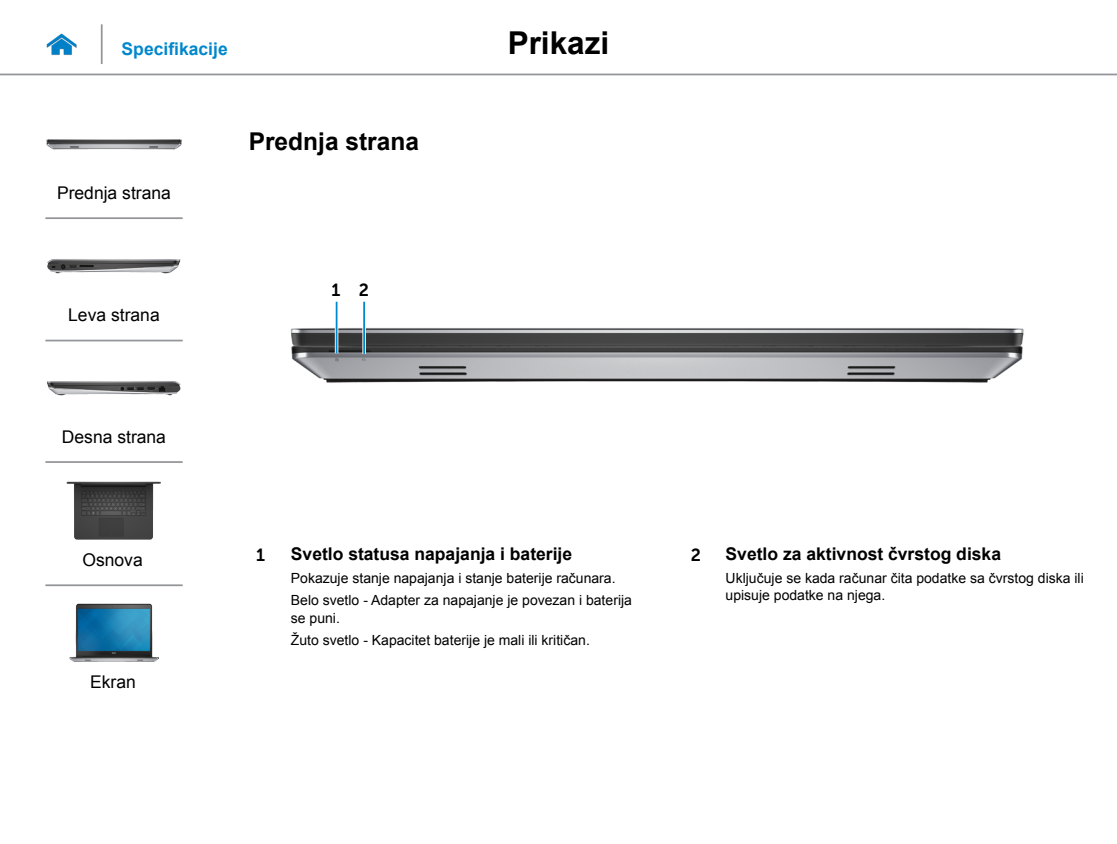
<style>
.page{position:relative;width:1117px;height:844px;background:#fff}
.page>*{position:absolute;margin:0;border:0;box-sizing:border-box;transform-origin:0 0}
.t1{font:700 31.5px "Arial";color:#000}
.Head2{font:700 24.5px "Arial";color:#000}
.Callout_Head{font:700 17.5px "Arial";color:#000}
.t2{font:17.5px "Arial";color:#000}
.Hyperlink{font:700 17.5px "Arial";color:#0087cc}
.Callout_Head-2{font:17.5px "Museo Sans For Dell 700";color:#000}
.Callout-L{font:17.5px "Museo Sans For Dell 700";color:#000}
.Callout_description{font:14px/17.5px "Arial";color:#000}
</style>
<div class="page">
<hr style="left:0;top:74px;width:1116px;height:1px;background:#939598">
<img style="left:46px;top:33px;width:31px;height:23px">
<img style="left:290px;top:328px;width:734px;height:55px">
<hr style="left:335px;top:301px;width:3px;height:52px;background:#fff">
<hr style="left:335px;top:301px;width:2px;height:52px;background:#0087cc">
<svg style="left:362px;top:328px;width:4px;height:26px"></svg>
<hr style="left:363px;top:301px;width:2px;height:53px;background:#0087cc">
<hr style="left:101px;top:24px;width:2px;height:40px;background:#939598">
<img style="left:46px;top:139px;width:136px;height:11px">
<img style="left:47px;top:259px;width:134px;height:14px">
<img style="left:47px;top:381px;width:134px;height:14px">
<img style="left:67px;top:481px;width:94px;height:58px">
<img style="left:69px;top:603px;width:89px;height:58px">
<hr style="left:45px;top:217px;width:138px;height:2px;background:#939598">
<hr style="left:45px;top:339px;width:138px;height:2px;background:#939598">
<hr style="left:45px;top:461px;width:138px;height:2px;background:#939598">
<hr style="left:45px;top:584px;width:138px;height:2px;background:#939598">
<p class="Hyperlink" style="left:122px;top:37px;width:108px">Specifikacije</p>
<h1 class="t1" style="left:507px;top:22px;width:103px">Prikazi</h1>
<p class="t2" style="left:57px;top:181px;width:115px">Prednja strana</p>
<p class="t2" style="left:68px;top:303px;width:93px">Leva strana</p>
<p class="t2" style="left:62px;top:425px;width:106px">Desna strana</p>
<p class="t2" style="left:82px;top:548px;width:62px">Osnova</p>
<p class="t2" style="left:90px;top:670px;width:47px">Ekran</p>
<p class="Head2" style="left:249px;top:125px;width:172px">Prednja strana</p>
<p class="Callout-L" style="left:331px;top:280px;width:10px">1</p>
<p class="Callout-L" style="left:359px;top:280px;width:12px">2</p>
<p class="Callout_Head-2" style="left:256px;top:544px;width:10px">1</p>
<p class="Callout_Head" style="left:291px;top:542px;width:283px">Svetlo statusa napajanja i baterije</p>
<p class="Callout_description" style="left:291px;top:569px;width:326px">Pokazuje stanje napajanja i stanje baterije računara.</p>
<p class="Callout_description" style="left:291px;top:591px;width:342px">Belo svetlo - Adapter za napajanje je povezan i baterija se puni.</p>
<p class="Callout_description" style="left:291px;top:631px;width:300px">Žuto svetlo - Kapacitet baterije je mali ili kritičan.</p>
<p class="Callout_Head-2" style="left:690px;top:544px;width:12px">2</p>
<p class="Callout_Head" style="left:725px;top:542px;width:277px">Svetlo za aktivnost čvrstog diska</p>
<p class="Callout_description" style="left:725px;top:569px;width:359px">Uključuje se kada računar čita podatke sa čvrstog diska ili upisuje podatke na njega.</p>
</div>
